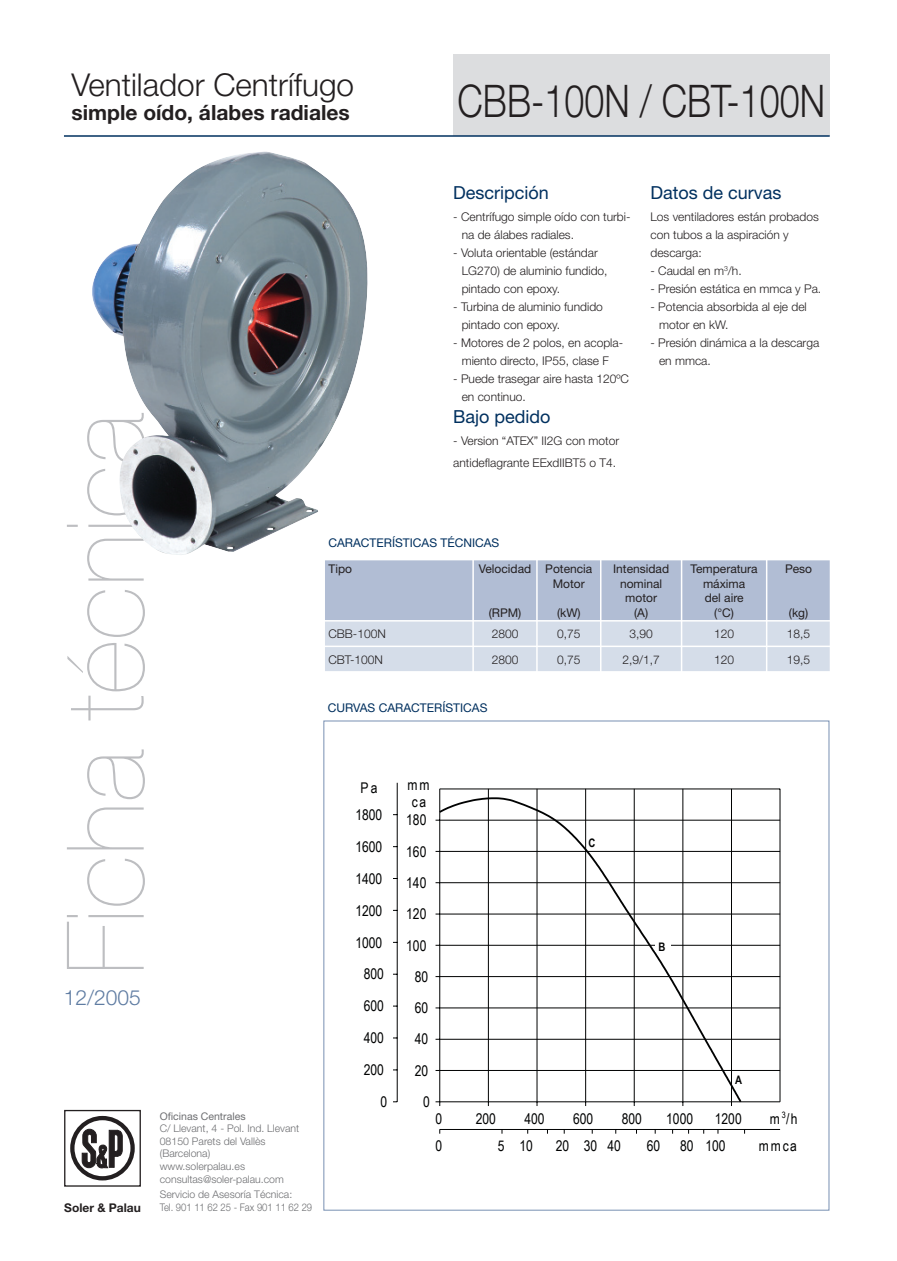
<style>
.page{position:relative;width:897px;height:1261px;background:#fff}
.page>*{position:absolute;margin:0;border:0;box-sizing:border-box;transform-origin:0 0}
.t1{font:200 107.55px "Helvetica Neue";color:#bdbec1}
.t2{font:300 45px "Helvetica Neue";color:#231f20;scale:.8 1}
.t3{font:300 31.5px "Helvetica Neue";color:#231f20}
.t4{font:700 21px "Helvetica Neue";color:#231f20}
.t5{font:300 21px "Helvetica Neue";color:#5f7ca2}
.t6{font:18px "Helvetica Neue";color:#00305f}
.t7{font:14.7px/16.5px "Arial Narrow";color:#010202}
.t8{font:300 12px/18px "Helvetica Neue";color:#231f20}
.t9{font:12px/14.4px "Helvetica Neue";color:#231f20;text-align:center}
.t10{font:12px "Helvetica Neue";color:#00305f}
.t11{font:700 12px "Helvetica Neue";color:#231f20}
.t12{font:700 11.7px "Arial Narrow";color:#010202}
.t13{font:300 10.5px/12.6px "Helvetica Neue";color:#6d6e71}
.t14{font:10.5px "Helvetica Neue";color:#6d6e71}
</style>
<div class="page">
<div style="left:453px;top:54px;width:376px;height:82px;background:#dcdddf"></div>
<hr style="left:64px;top:135px;width:765px;height:2px;background:#00305f">
<div style="left:70px;top:1115px;width:65px;height:65px;border:4px solid #231f20;border-radius:50%"></div>
<div style="left:64px;top:1109px;width:77px;height:77px;border:1px solid #231f20"></div>
<svg style="left:82px;top:1129px;width:40px;height:38px"></svg>
<img style="left:92px;top:151px;width:276px;height:404px">
<hr style="left:323px;top:525px;width:150px;height:1px;background:#fff">
<hr style="left:323px;top:526px;width:2px;height:33px;background:#fff">
<svg style="left:325px;top:560px;width:505px;height:111px;background:#c3cdde"></svg>
<hr style="left:829px;top:647px;width:2px;height:24px;background:#fff">
<hr style="left:440px;top:1101px;width:340px;height:1px;background:#010202">
<hr style="left:488px;top:789px;width:1px;height:312px;background:#010202">
<hr style="left:536px;top:789px;width:1px;height:312px;background:#010202">
<hr style="left:585px;top:789px;width:1px;height:312px;background:#010202">
<hr style="left:634px;top:789px;width:1px;height:312px;background:#010202">
<hr style="left:682px;top:789px;width:1px;height:312px;background:#010202">
<hr style="left:731px;top:789px;width:1px;height:312px;background:#010202">
<hr style="left:397px;top:782px;width:1px;height:319px;background:#010202">
<hr style="left:439px;top:789px;width:1px;height:312px;background:#010202">
<hr style="left:440px;top:1070px;width:340px;height:1px;background:#010202">
<hr style="left:440px;top:1039px;width:340px;height:1px;background:#010202">
<hr style="left:440px;top:1007px;width:340px;height:1px;background:#010202">
<hr style="left:440px;top:976px;width:340px;height:1px;background:#010202">
<hr style="left:440px;top:945px;width:340px;height:1px;background:#010202">
<hr style="left:440px;top:913px;width:340px;height:1px;background:#010202">
<hr style="left:440px;top:882px;width:340px;height:1px;background:#010202">
<hr style="left:440px;top:851px;width:340px;height:1px;background:#010202">
<hr style="left:440px;top:820px;width:340px;height:1px;background:#010202">
<hr style="left:779px;top:789px;width:1px;height:312px;background:#010202">
<hr style="left:440px;top:788px;width:340px;height:1px;background:#010202">
<hr style="left:440px;top:1129px;width:340px;height:1px;background:#010202">
<svg style="left:437px;top:796px;width:306px;height:308px"></svg>
<div style="left:655px;top:938px;width:15px;height:13px;background:#fff"></div>
<h3 class="t3" style="left:71px;top:74px;width:284px">Ventilador Centrífugo</h3>
<h3 class="t4" style="left:71px;top:105px;width:280px">simple oído, álabes radiales</h3>
<h2 class="t2" style="left:457px;top:85px;width:461px">CBB-100N / CBT-100N</h2>
<h1 class="t1" style="left:67px;top:974px;width:563px;rotate:-90deg">Ficha técnica</h1>
<h3 class="t5" style="left:64px;top:989px;width:78px">12/2005</h3>
<p class="t11" style="left:64px;top:1202px;width:78px">Soler &amp; Palau</p>
<p class="t14" style="left:160px;top:1112px;width:87px">Oficinas Centrales</p>
<p class="t13" style="left:160px;top:1123px;width:141px">C/ Llevant, 4 - Pol. Ind. Llevant<br>08150 Parets del Vallès (Barcelona)<br>www.solerpalau.es consultas@soler-palau.com</p>
<p class="t13" style="left:160px;top:1189px;width:154px">Servicio de Asesoría Técnica:<br>Tel. 901 11 62 25 - Fax 901 11 62 29</p>
<h3 class="t6" style="left:453px;top:186px;width:97px">Descripción</h3>
<p class="t8" style="left:461px;top:209px;width:170px;text-indent:-9px">- Centrífugo simple oído con turbi&shy;na de álabes radiales.</p>
<p class="t8" style="left:461px;top:245px;width:147px;text-indent:-9px">- Voluta orientable (estándar<br>LG270) de aluminio fundido, pintado con epoxy.</p>
<p class="t8" style="left:461px;top:299px;width:143px;text-indent:-9px">- Turbina de aluminio fundido pintado con epoxy.</p>
<p class="t8" style="left:453px;top:335px;width:171px;text-align:center">- Motores de 2 polos, en acopla&shy;miento directo, IP55, clase F</p>
<p class="t8" style="left:461px;top:371px;width:169px;text-indent:-9px">- Puede trasegar aire hasta 120ºC en continuo.</p>
<h3 class="t6" style="left:453px;top:410px;width:99px">Bajo pedido</h3>
<p class="t8" style="left:453px;top:431px;width:167px;line-height:21.6px">- Version “ATEX” II2G con motor antideflagrante EExdIIBT5 o T4.</p>
<h3 class="t6" style="left:650px;top:186px;width:133px">Datos de curvas</h3>
<p class="t8" style="left:650px;top:209px;width:170px">Los ventiladores están probados con tubos a la aspiración y descarga:</p>
<p class="t8" style="left:650px;top:263px;width:93px">- Caudal en m<sup>3</sup>/h.</p>
<p class="t8" style="left:650px;top:281px;width:172px">- Presión estática en mmca y Pa.</p>
<p class="t8" style="left:659px;top:299px;width:149px;text-indent:-9px">- Potencia absorbida al eje del motor en kW.</p>
<p class="t8" style="left:659px;top:335px;width:162px;text-indent:-9px">- Presión dinámica a la descarga en mmca.</p>
<p class="t10" style="left:328px;top:539px;width:172px">CARACTERÍSTICAS TÉCNICAS</p>
<p class="t9" style="left:328px;top:563px;width:25px">Tipo</p>
<p class="t9" style="left:479px;top:563px;width:54px">Velocidad</p>
<p class="t9" style="left:488px;top:606px;width:34px">(RPM)</p>
<p class="t9" style="left:545px;top:563px;width:49px">Potencia<br>Motor</p>
<p class="t9" style="left:557px;top:606px;width:25px">(kW)</p>
<p class="t9" style="left:613px;top:563px;width:58px">Intensidad nominal motor<br>(A)</p>
<p class="t9" style="left:690px;top:563px;width:69px">Temperatura máxima<br>del aire<br>(°C)</p>
<p class="t9" style="left:785px;top:563px;width:29px">Peso</p>
<p class="t9" style="left:788px;top:606px;width:21px">(kg)</p>
<p class="t8" style="left:328px;top:626px;width:59px">CBB-100N</p>
<p class="t8" style="left:491px;top:626px;width:28px">2800</p>
<p class="t8" style="left:557px;top:626px;width:25px">0,75</p>
<p class="t8" style="left:629px;top:626px;width:25px">3,90</p>
<p class="t8" style="left:714px;top:626px;width:22px">120</p>
<p class="t8" style="left:786px;top:626px;width:25px">18,5</p>
<p class="t8" style="left:328px;top:651px;width:56px">CBT-100N</p>
<p class="t8" style="left:491px;top:651px;width:28px">2800</p>
<p class="t8" style="left:557px;top:651px;width:25px">0,75</p>
<p class="t8" style="left:622px;top:651px;width:39px">2,9/1,7</p>
<p class="t8" style="left:714px;top:651px;width:22px">120</p>
<p class="t8" style="left:786px;top:651px;width:25px">19,5</p>
<p class="t10" style="left:328px;top:703px;width:161px">CURVAS CARACTERÍSTICAS</p>
<p class="t7" style="left:360px;top:779px;width:19px">Pa</p>
<p class="t7" style="left:407px;top:776px;width:24px">mm ca</p>
<p class="t7" style="left:355px;top:806px;width:28px">1800</p>
<p class="t7" style="left:406px;top:811px;width:22px">180</p>
<p class="t7" style="left:355px;top:838px;width:28px">1600</p>
<p class="t7" style="left:406px;top:843px;width:22px">160</p>
<p class="t12" style="left:588px;top:836px;width:8px">C</p>
<p class="t7" style="left:355px;top:870px;width:28px">1400</p>
<p class="t7" style="left:406px;top:874px;width:22px">140</p>
<p class="t7" style="left:355px;top:902px;width:28px">1200</p>
<p class="t7" style="left:406px;top:905px;width:22px">120</p>
<p class="t7" style="left:355px;top:934px;width:28px">1000</p>
<p class="t7" style="left:406px;top:937px;width:22px">100</p>
<p class="t12" style="left:658px;top:939px;width:8px">B</p>
<p class="t7" style="left:364px;top:965px;width:22px">800</p>
<p class="t7" style="left:414px;top:968px;width:15px">80</p>
<p class="t7" style="left:364px;top:997px;width:22px">600</p>
<p class="t7" style="left:414px;top:999px;width:15px">60</p>
<p class="t7" style="left:364px;top:1029px;width:22px">400</p>
<p class="t7" style="left:414px;top:1030px;width:15px">40</p>
<p class="t7" style="left:364px;top:1061px;width:22px">200</p>
<p class="t7" style="left:414px;top:1062px;width:15px">20</p>
<p class="t12" style="left:735px;top:1073px;width:8px">A</p>
<p class="t7" style="left:380px;top:1093px;width:8px">0</p>
<p class="t7" style="left:423px;top:1093px;width:8px">0</p>
<p class="t7" style="left:435px;top:1110px;width:8px">0</p>
<p class="t7" style="left:476px;top:1110px;width:22px">200</p>
<p class="t7" style="left:524px;top:1110px;width:22px">400</p>
<p class="t7" style="left:573px;top:1110px;width:22px">600</p>
<p class="t7" style="left:621px;top:1110px;width:22px">800</p>
<p class="t7" style="left:666px;top:1110px;width:28px">1000</p>
<p class="t7" style="left:714px;top:1110px;width:28px">1200</p>
<p class="t7" style="left:769px;top:1110px;width:29px">m<sup>3</sup>/h</p>
<p class="t7" style="left:435px;top:1137px;width:8px">0</p>
<p class="t7" style="left:498px;top:1137px;width:37px">5 10</p>
<p class="t7" style="left:556px;top:1137px;width:66px">20 30 40</p>
<p class="t7" style="left:647px;top:1137px;width:15px">60</p>
<p class="t7" style="left:680px;top:1137px;width:47px">80 100</p>
<p class="t7" style="left:758px;top:1137px;width:40px">mmca</p>
</div>
